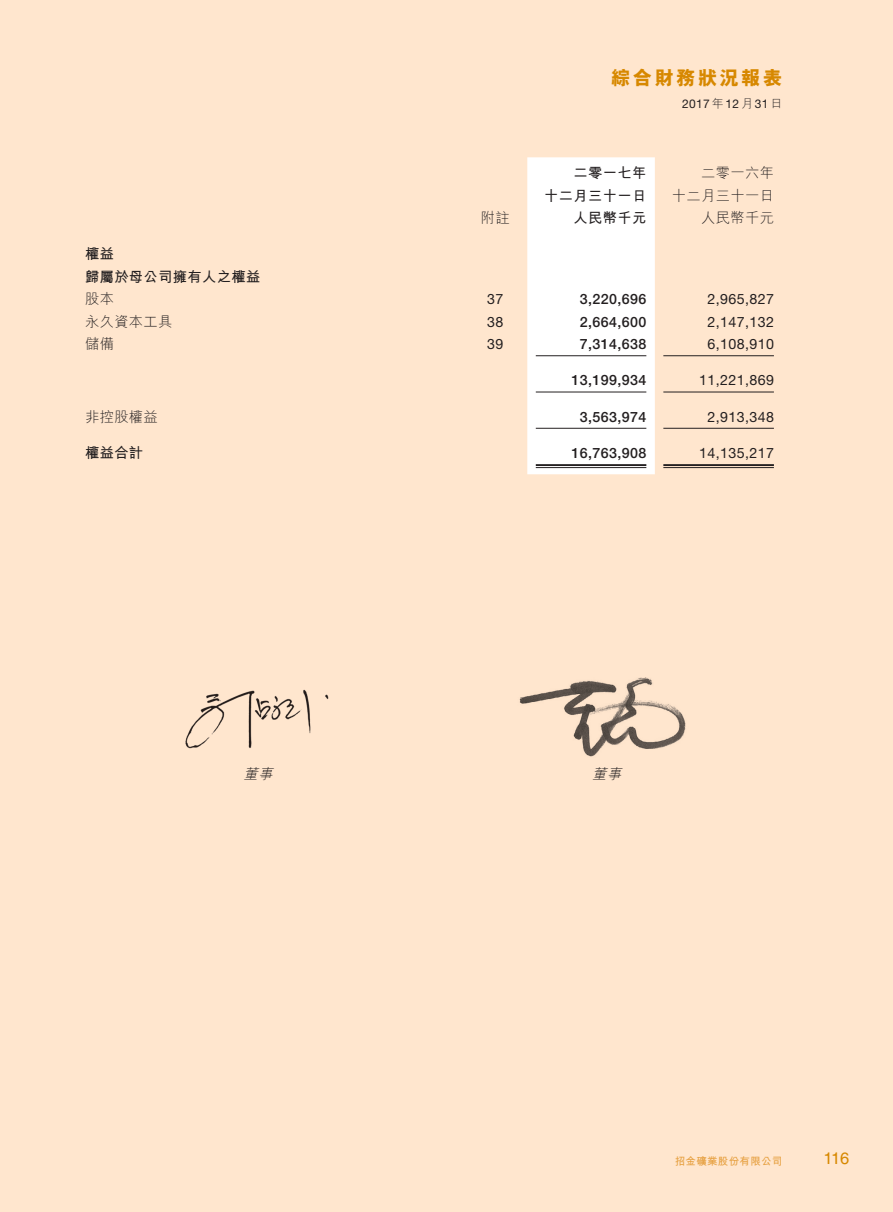
<style>
.page{position:relative;width:893px;height:1212px;background:#fff}
.page>*{position:absolute;margin:0;border:0;box-sizing:border-box;transform-origin:0 0}
.t1{font:800 19.5px "M Hei HK";letter-spacing:.11em;color:#d78800}
.t2{font:16.5px "Helvetica LT Std";color:#d78800}
._1__內文{font:14.25px "Helvetica Neue LT Std";letter-spacing:.03em;color:#231f20}
._1__內文-2{font:500 14.25px "Helvetica Neue LT Std";letter-spacing:.03em;color:#231f20}
._1__內文-3{font:700 14.25px "M Hei HK";letter-spacing:.03em;color:#231f20}
._1__內文-4{font:300 14.25px "M Hei HK";letter-spacing:.03em;color:#231f20}
._1__內文-5{font:italic 300 14.25px "M Hei HK";color:#231f20}
.t3{font:12px "Helvetica Neue LT Std";letter-spacing:.03em;color:#231f20}
.t4{font:700 10.5px "M Hei HK";letter-spacing:.03em;color:#e69f3e}
.s1{font-family:"M Hei HK";font-weight:300}
</style>
<div class="page">
<div style="left:1px;top:0;width:892px;height:1212px;background:#ffe6ce"></div>
<div style="left:527px;top:157px;width:128px;height:317px;background:#fff"></div>
<hr style="left:536px;top:355px;width:110px;height:1px;background:#231f20">
<hr style="left:663px;top:355px;width:111px;height:1px;background:#231f20">
<hr style="left:536px;top:392px;width:110px;height:1px;background:#231f20">
<hr style="left:663px;top:392px;width:111px;height:1px;background:#231f20">
<hr style="left:536px;top:428px;width:110px;height:1px;background:#231f20">
<hr style="left:663px;top:428px;width:111px;height:1px;background:#231f20">
<hr style="left:536px;top:464px;width:110px;height:2px;background:#231f20">
<hr style="left:536px;top:467px;width:110px;height:1px;background:#231f20">
<hr style="left:663px;top:464px;width:111px;height:2px;background:#231f20">
<hr style="left:663px;top:467px;width:111px;height:1px;background:#231f20">
<img style="left:185px;top:689px;width:144px;height:60px">
<img style="left:519px;top:677px;width:167px;height:80px">
<h1 class="t1" style="left:611px;top:68px;width:173px">綜合財務狀況報表</h1>
<p class="t3" style="left:682px;top:97px;width:102px">2017<span class="s1">年</span>12<span class="s1">月</span>31<span class="s1">日</span></p>
<p class="_1__內文-3" style="left:573px;top:162px;width:74px">二零一七年</p>
<p class="_1__內文-4" style="left:701px;top:166px;width:74px">二零一六年</p>
<p class="_1__內文-3" style="left:544px;top:185px;width:104px">十二月三十一日</p>
<p class="_1__內文-4" style="left:672px;top:188px;width:104px">十二月三十一日</p>
<p class="_1__內文-4" style="left:481px;top:211px;width:30px">附註</p>
<p class="_1__內文-3" style="left:573px;top:207px;width:74px">人民幣千元</p>
<p class="_1__內文-4" style="left:701px;top:211px;width:74px">人民幣千元</p>
<p class="_1__內文-3" style="left:85px;top:243px;width:30px">權益</p>
<p class="_1__內文-3" style="left:85px;top:266px;width:177px">歸屬於母公司擁有人之權益</p>
<p class="_1__內文-4" style="left:85px;top:292px;width:30px">股本</p>
<p class="_1__內文" style="left:487px;top:290px;width:18px">37</p>
<p class="_1__內文-2" style="left:580px;top:290px;width:68px">3,220,696</p>
<p class="_1__內文" style="left:707px;top:290px;width:68px">2,965,827</p>
<p class="_1__內文-4" style="left:85px;top:314px;width:89px">永久資本工具</p>
<p class="_1__內文" style="left:487px;top:313px;width:18px">38</p>
<p class="_1__內文-2" style="left:580px;top:313px;width:68px">2,664,600</p>
<p class="_1__內文" style="left:707px;top:313px;width:68px">2,147,132</p>
<p class="_1__內文-4" style="left:85px;top:337px;width:30px">儲備</p>
<p class="_1__內文" style="left:487px;top:335px;width:18px">39</p>
<p class="_1__內文-2" style="left:580px;top:335px;width:68px">7,314,638</p>
<p class="_1__內文" style="left:707px;top:335px;width:68px">6,108,910</p>
<p class="_1__內文-2" style="left:571px;top:372px;width:76px">13,199,934</p>
<p class="_1__內文" style="left:699px;top:372px;width:76px">11,221,869</p>
<p class="_1__內文-4" style="left:85px;top:409px;width:74px">非控股權益</p>
<p class="_1__內文-2" style="left:580px;top:408px;width:68px">3,563,974</p>
<p class="_1__內文" style="left:707px;top:408px;width:68px">2,913,348</p>
<p class="_1__內文-3" style="left:85px;top:442px;width:60px">權益合計</p>
<p class="_1__內文-2" style="left:571px;top:444px;width:76px">16,763,908</p>
<p class="_1__內文" style="left:699px;top:444px;width:76px">14,135,217</p>
<p class="_1__內文-5" style="left:243px;top:766px;width:34px">董事</p>
<p class="_1__內文-5" style="left:592px;top:766px;width:34px">董事</p>
<p class="t4" style="left:675px;top:1154px;width:109px">招金礦業股份有限公司</p>
<p class="t2" style="left:823px;top:1149px;width:27px">116</p>
</div>
